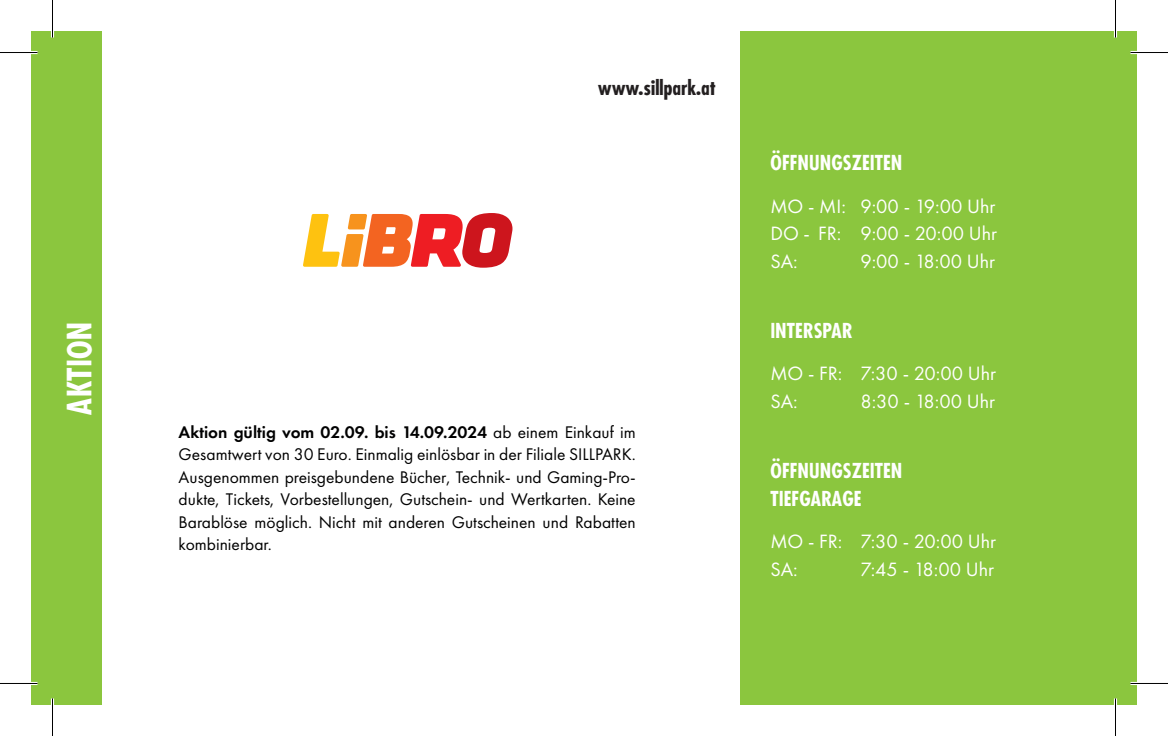
<style>
.page{position:relative;width:1168px;height:736px;background:#fff}
.page>*{position:absolute;margin:0;border:0;box-sizing:border-box;transform-origin:0 0}
.t1{font:700 condensed 32.5px "Futura";color:#fff}
.t2{font:20px/27.5px "Futura PT";color:#fff}
.t3{font:700 condensed 20px/27.5px "Futura";color:#fff}
.t4{font:700 condensed 20px "Futura";color:#231f20}
.t5{font:17.5px/22.5px "Futura PT";color:#000001;text-align:justify}
.s1{font-weight:600}
</style>
<div class="page">
<div style="left:31px;top:31px;width:71px;height:673px;background:#8bc63e"></div>
<div style="left:740px;top:31px;width:397px;height:673px;background:#8bc63e"></div>
<svg style="left:303px;top:213px;width:209px;height:55px"></svg>
<hr style="left:0;top:51px;width:38px;height:3px;background:#fff">
<hr style="left:1130px;top:51px;width:38px;height:3px;background:#fff">
<hr style="left:0;top:682px;width:38px;height:3px;background:#fff">
<hr style="left:1130px;top:682px;width:38px;height:3px;background:#fff">
<hr style="left:51px;top:0;width:3px;height:37px;background:#fff">
<hr style="left:51px;top:698px;width:3px;height:38px;background:#fff">
<hr style="left:1114px;top:0;width:3px;height:37px;background:#fff">
<hr style="left:1114px;top:698px;width:3px;height:38px;background:#fff">
<hr style="left:0;top:52px;width:38px;height:1px;background:#000">
<hr style="left:1130px;top:52px;width:38px;height:1px;background:#000">
<hr style="left:0;top:683px;width:38px;height:1px;background:#000">
<hr style="left:1130px;top:683px;width:38px;height:1px;background:#000">
<hr style="left:52px;top:0;width:1px;height:37px;background:#000">
<hr style="left:52px;top:698px;width:1px;height:38px;background:#000">
<hr style="left:1115px;top:0;width:1px;height:37px;background:#000">
<hr style="left:1115px;top:698px;width:1px;height:38px;background:#000">
<h1 class="t1" style="left:58px;top:414px;width:95px;rotate:-90deg">AKTION</h1>
<p class="t4" style="left:598px;top:75px;width:120px">www.sillpark.at</p>
<p class="t5" style="left:179px;top:420px;width:459px"><span class="s1">Aktion gültig vom 02.09. bis 14.09.2024</span> ab einem Einkauf im Gesamtwert von 30 Euro. Einmalig einlösbar in der Filiale SILLPARK.<br>Ausgenommen preisgebundene Bücher, Technik- und Gaming-Pro&shy;dukte, Tickets, Vorbestellungen, Gutschein- und Wertkarten. Keine Barablöse möglich. Nicht mit anderen Gutscheinen und Rabatten kombinierbar.</p>
<p class="t3" style="left:770px;top:149px;width:134px">ÖFFNUNGSZEITEN</p>
<p class="t2" style="left:770px;top:192px;width:228px;text-align:justify">MO - MI: 9:00 - 19:00 Uhr DO - FR: 9:00 - 20:00 Uhr SA:</p>
<p class="t2" style="left:860px;top:247px;width:136px">9:00 - 18:00 Uhr</p>
<p class="t3" style="left:770px;top:316px;width:84px">INTERSPAR</p>
<p class="t2" style="left:770px;top:360px;width:227px">MO - FR: 7:30 - 20:00 Uhr<br>SA:</p>
<p class="t2" style="left:860px;top:387px;width:136px">8:30 - 18:00 Uhr</p>
<p class="t3" style="left:770px;top:456px;width:134px">ÖFFNUNGSZEITEN<br>TIEFGARAGE</p>
<p class="t2" style="left:770px;top:527px;width:227px">MO - FR: 7:30 - 20:00 Uhr<br>SA:</p>
<p class="t2" style="left:860px;top:555px;width:135px">7:45 - 18:00 Uhr</p>
</div>
